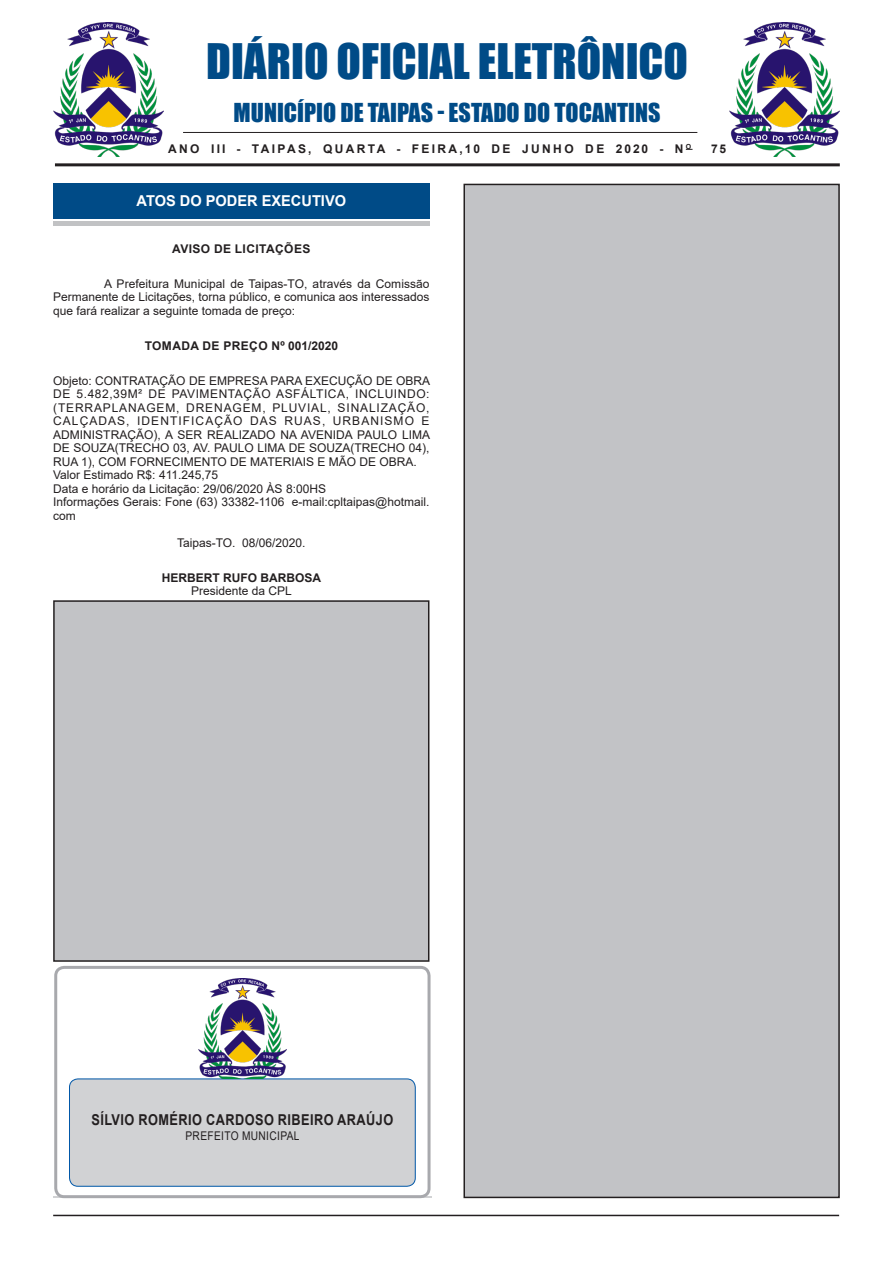
<style>
.page{position:relative;width:893px;height:1263px;background:#fff}
.page>*{position:absolute;margin:0;border:0;box-sizing:border-box;transform-origin:0 0}
.t1{font:45px "Impact";color:#004b87}
.t2{font:24px "Impact";color:#004b87}
.t3{font:700 15px "Arial";letter-spacing:.035em;color:#231f20;scale:.85 1}
.Chancela{font:700 15px "Arial";color:#fff}
.SEM_PARAGRAFO{font:12px/13.5px "Arial";color:#231f20;text-align:justify}
.CORPO_DE_TEXTO{font:12px/13.5px "Arial";color:#231f20;text-align:justify}
.TITULOS{font:700 12px "Arial";letter-spacing:.2em;color:#231f20}
.TITULOS-2{font:700 12px "Arial";letter-spacing:.035em;color:#231f20}
.CIDADE{font:12px "Arial";color:#231f20}
.NOME{font:700 12px "Arial";color:#231f20}
.SEM_PARAGRAFO-2{font:12px "Arial";letter-spacing:.035em;color:#231f20;scale:.85 1}
.CARGO{font:12px "Arial";color:#231f20}
</style>
<div class="page">
<hr style="left:53px;top:1215px;width:786px;height:1px;background:#231f20">
<hr style="left:55px;top:163px;width:785px;height:3px;background:#231f20">
<img style="left:53px;top:23px;width:110px;height:133px">
<hr style="left:183px;top:132px;width:514px;height:1px;background:#231f20">
<div style="left:53px;top:189px;width:376px;height:37px;background:#c1c2c4"></div>
<div style="left:53px;top:186px;width:376px;height:35px;background:#fff"></div>
<div style="left:53px;top:184px;width:376px;height:35px;background:#004b87"></div>
<hr style="left:53px;top:1197px;width:379px;height:1px;background:#d1d2d4">
<div style="left:54px;top:966px;width:377px;height:232px;border:3px solid #a8a9ad;border-radius:9px"></div>
<div style="left:70px;top:1079px;width:345px;height:107px;background:#d1d2d4;border-radius:9px"></div>
<div style="left:69px;top:1079px;width:346px;height:107px;border:1px solid #0057a8;border-radius:9px"></div>
<img style="left:198px;top:979px;width:88px;height:100px">
<img style="left:730px;top:23px;width:110px;height:133px">
<div style="left:54px;top:601px;width:375px;height:360px;background:#c2c3c6"></div>
<div style="left:53px;top:600px;width:376px;height:362px;border:2px solid #231f20"></div>
<div style="left:464px;top:184px;width:375px;height:1013px;background:#c2c3c6"></div>
<div style="left:463px;top:184px;width:377px;height:1014px;border:2px solid #231f20"></div>
<p class="t1" style="left:206px;top:26px;width:483px">DIÁRIO OFICIAL ELETRÔNICO</p>
<p class="t2" style="left:234px;top:94px;width:428px">MUNICÍPIO DE TAIPAS - ESTADO DO TOCANTINS</p>
<p class="TITULOS" style="left:168px;top:140px;width:525px">ANO III - TAIPAS, QUARTA - FEIRA,10 DE JUNHO DE 2020 - N <sup>O</sup></p>
<p class="TITULOS-2" style="left:711px;top:140px;width:17px">75</p>
<p class="Chancela" style="left:137px;top:190px;width:211px">ATOS DO PODER EXECUTIVO</p>
<p class="TITULOS-2" style="left:172px;top:240px;width:140px">AVISO DE LICITAÇÕES</p>
<p class="CORPO_DE_TEXTO" style="left:53px;top:277px;width:378px;text-indent:51px">A Prefeitura Municipal de Taipas-TO, através da Comissão Permanente de Licitações, torna público, e comunica aos interessados que fará realizar a seguinte tomada de preço:</p>
<p class="TITULOS-2" style="left:145px;top:337px;width:195px">TOMADA DE PREÇO Nº 001/2020</p>
<p class="SEM_PARAGRAFO" style="left:53px;top:374px;width:378px">Objeto: CONTRATAÇÃO DE EMPRESA PARA EXECUÇÃO DE OBRA DE 5.482,39M² DE PAVIMENTAÇÃO ASFÁLTICA, INCLUINDO: (TERRAPLANAGEM, DRENAGEM, PLUVIAL, SINALIZAÇÃO, CALÇADAS, IDENTIFICAÇÃO DAS RUAS, URBANISMO E ADMINISTRAÇÃO), A SER REALIZADO NA AVENIDA PAULO LIMA DE SOUZA(TRECHO 03, AV. PAULO LIMA DE SOUZA(TRECHO 04), RUA 1), COM FORNECIMENTO DE MATERIAIS E MÃO DE OBRA.</p>
<p class="SEM_PARAGRAFO" style="left:53px;top:468px;width:166px">Valor Estimado R$: 411.245,75</p>
<p class="SEM_PARAGRAFO" style="left:53px;top:482px;width:274px">Data e horário da Licitação: 29/06/2020 ÀS 8:00HS</p>
<p class="SEM_PARAGRAFO" style="left:53px;top:495px;width:378px">Informações Gerais: Fone (63) 33382-1106 e-mail:cpltaipas@hotmail. com</p>
<p class="CIDADE" style="left:177px;top:534px;width:130px">Taipas-TO. 08/06/2020.</p>
<p class="NOME" style="left:162px;top:569px;width:161px">HERBERT RUFO BARBOSA</p>
<p class="CARGO" style="left:191px;top:583px;width:102px">Presidente da CPL</p>
<p class="t3" style="left:91px;top:1109px;width:357px">SÍLVIO ROMÉRIO CARDOSO RIBEIRO ARAÚJO</p>
<p class="SEM_PARAGRAFO-2" style="left:185px;top:1127px;width:136px">PREFEITO MUNICIPAL</p>
</div>
